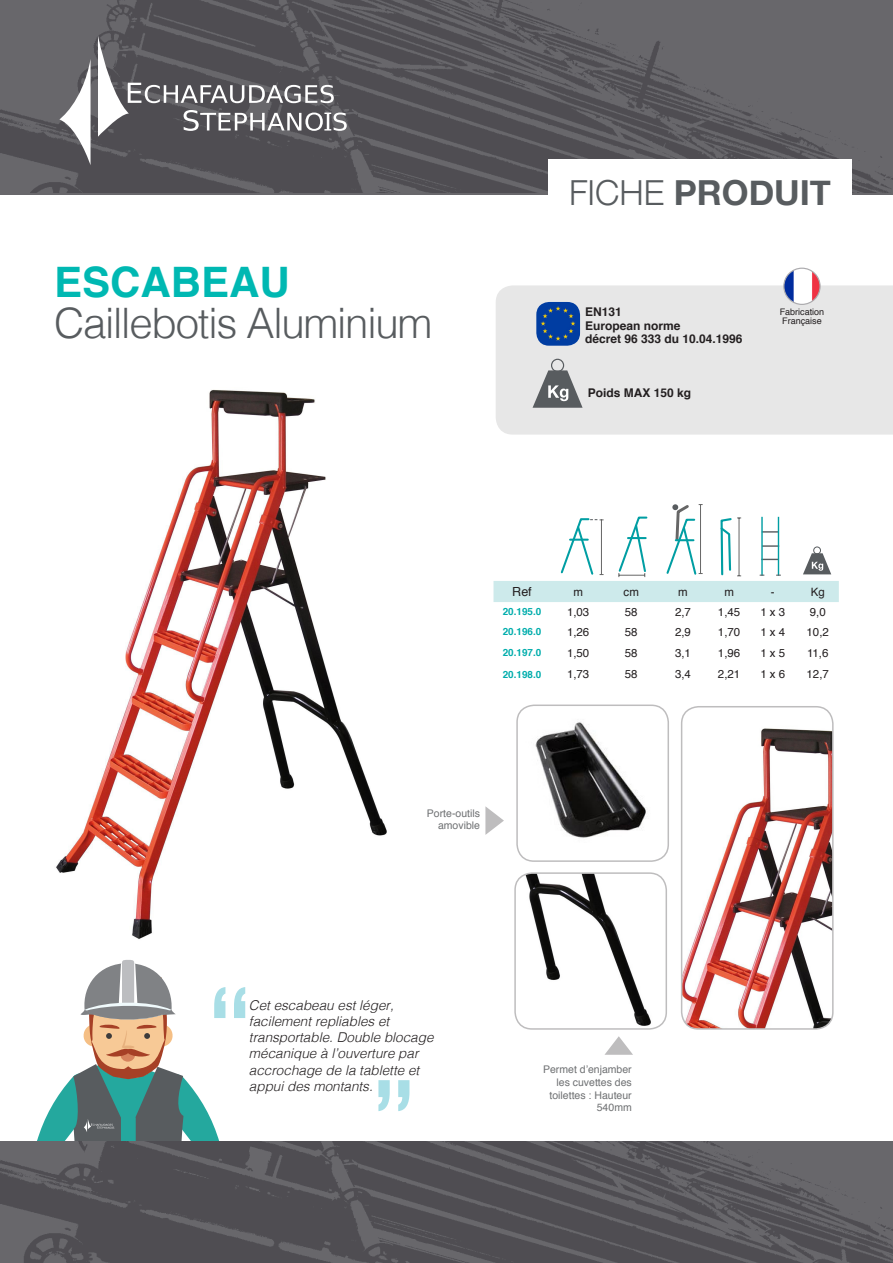
<style>
.page{position:relative;width:893px;height:1263px;background:#fff}
.page>*{position:absolute;margin:0;border:0;box-sizing:border-box;transform-origin:0 0}
.t1{font:300 42px "Helvetica";letter-spacing:-.03em;color:#585c5f}
.t2{font:700 42px "Helvetica";color:#00b8b2}
.t3{font:700 34.5px "Helvetica Neue";color:#585c5f}
.t4{font:italic 300 13.5px/16.2px "Helvetica";color:#231f20}
.t5{font:12.45px "Helvetica";color:#231f20}
.t6{font:700 12px "Helvetica";color:#231f20}
.t7{font:11.4px "Helvetica";color:#231f20}
.t8{font:10.5px/12.6px "Helvetica";color:#6f7173;text-align:right}
.t9{font:700 9.9px "Helvetica";color:#00adac}
.t10{font:9px "Helvetica";color:#231f20}
.s1{font-weight:300}
</style>
<div class="page">
<svg style="left:0;top:0;width:893px;height:195px;background:#5c5b5f"></svg>
<svg style="left:59px;top:59px;width:32px;height:106px"></svg>
<svg style="left:98px;top:36px;width:249px;height:101px;background:#6c6a6e"></svg>
<div style="left:548px;top:159px;width:304px;height:71px;background:#fff"></div>
<svg style="left:378px;top:1080px;width:12px;height:31px"></svg>
<svg style="left:398px;top:1080px;width:11px;height:31px"></svg>
<svg style="left:234px;top:987px;width:11px;height:31px"></svg>
<svg style="left:37px;top:960px;width:188px;height:181px"></svg>
<svg style="left:0;top:1141px;width:893px;height:122px;background:#57555a"></svg>
<img style="left:682px;top:707px;width:149px;height:320px">
<div style="left:681px;top:706px;width:153px;height:324px;border:2px solid #bebdbe;border-radius:17px"></div>
<svg style="left:493px;top:504px;width:346px;height:98px"></svg>
<img style="left:56px;top:389px;width:331px;height:550px">
<img style="left:535px;top:722px;width:111px;height:116px">
<div style="left:516px;top:704px;width:153px;height:158px;border:2px solid #bebdbe;border-radius:17px"></div>
<svg style="left:485px;top:806px;width:19px;height:29px"></svg>
<img style="left:517px;top:875px;width:149px;height:152px">
<div style="left:514px;top:872px;width:153px;height:158px;border:2px solid #bebdbe;border-radius:17px"></div>
<div style="left:496px;top:285px;width:397px;height:150px;background:#e7e7e7"></div>
<div style="left:551px;top:359px;width:13px;height:13px;border:1px solid #585c5f;border-radius:50%"></div>
<svg style="left:533px;top:370px;width:50px;height:38px;background:#929496"></svg>
<img style="left:536px;top:302px;width:44px;height:44px">
<img style="left:784px;top:268px;width:36px;height:36px;border-radius:18px">
<div style="left:783px;top:268px;width:38px;height:37px;border:1px solid #acabae;border-radius:50%"></div>
<svg style="left:604px;top:1036px;width:29px;height:19px"></svg>
<p class="t2" style="left:54px;top:249px;width:237px">ESCABEAU</p>
<p class="t1" style="left:54px;top:287px;width:380px">Caillebotis Aluminium</p>
<p class="t3" style="left:569px;top:166px;width:263px"><span class="s1">FICHE</span> PRODUIT</p>
<p class="t6" style="left:585px;top:302px;width:38px">EN131</p>
<p class="t6" style="left:585px;top:316px;width:97px">European norme</p>
<p class="t6" style="left:585px;top:329px;width:159px">décret 96 333 du 10.04.1996</p>
<p class="t6" style="left:588px;top:383px;width:105px">Poids MAX 150 kg</p>
<p class="t10" style="left:780px;top:305px;width:46px">Fabrication</p>
<p class="t10" style="left:782px;top:314px;width:41px">Française</p>
<p class="t5" style="left:512px;top:582px;width:21px">Ref</p>
<p class="t7" style="left:573px;top:583px;width:11px">m</p>
<p class="t7" style="left:624px;top:583px;width:17px">cm</p>
<p class="t7" style="left:678px;top:583px;width:11px">m</p>
<p class="t7" style="left:724px;top:583px;width:11px">m</p>
<p class="t7" style="left:771px;top:583px;width:5px">-</p>
<p class="t7" style="left:811px;top:583px;width:16px">Kg</p>
<p class="t9" style="left:503px;top:604px;width:40px">20.195.0</p>
<p class="t7" style="left:567px;top:603px;width:24px">1,03</p>
<p class="t7" style="left:625px;top:603px;width:14px">58</p>
<p class="t7" style="left:675px;top:603px;width:17px">2,7</p>
<p class="t7" style="left:718px;top:603px;width:24px">1,45</p>
<p class="t7" style="left:760px;top:603px;width:26px">1 x 3</p>
<p class="t7" style="left:810px;top:603px;width:17px">9,0</p>
<p class="t9" style="left:503px;top:624px;width:40px">20.196.0</p>
<p class="t7" style="left:567px;top:623px;width:24px">1,26</p>
<p class="t7" style="left:625px;top:623px;width:14px">58</p>
<p class="t7" style="left:675px;top:623px;width:17px">2,9</p>
<p class="t7" style="left:718px;top:623px;width:24px">1,70</p>
<p class="t7" style="left:760px;top:623px;width:26px">1 x 4</p>
<p class="t7" style="left:807px;top:623px;width:24px">10,2</p>
<p class="t9" style="left:503px;top:645px;width:40px">20.197.0</p>
<p class="t7" style="left:567px;top:644px;width:24px">1,50</p>
<p class="t7" style="left:625px;top:644px;width:14px">58</p>
<p class="t7" style="left:675px;top:644px;width:17px">3,1</p>
<p class="t7" style="left:718px;top:644px;width:24px">1,96</p>
<p class="t7" style="left:760px;top:644px;width:26px">1 x 5</p>
<p class="t7" style="left:807px;top:644px;width:23px">11,6</p>
<p class="t9" style="left:503px;top:666px;width:40px">20.198.0</p>
<p class="t7" style="left:567px;top:665px;width:24px">1,73</p>
<p class="t7" style="left:625px;top:665px;width:14px">58</p>
<p class="t7" style="left:675px;top:665px;width:17px">3,4</p>
<p class="t7" style="left:718px;top:665px;width:24px">2,21</p>
<p class="t7" style="left:760px;top:665px;width:26px">1 x 6</p>
<p class="t7" style="left:807px;top:665px;width:24px">12,7</p>
<p class="t8" style="left:427px;top:807px;width:55px">Porte-outils amovible</p>
<p class="t4" style="left:249px;top:996px;width:186px">Cet escabeau est léger, facilement repliables et transportable. Double blocage mécanique à l’ouverture par accrochage de la tablette et appui des montants.</p>
<p class="t8" style="left:543px;top:1064px;width:90px">Permet d’enjamber les cuvettes des toilettes : Hauteur<br>540mm</p>
</div>
